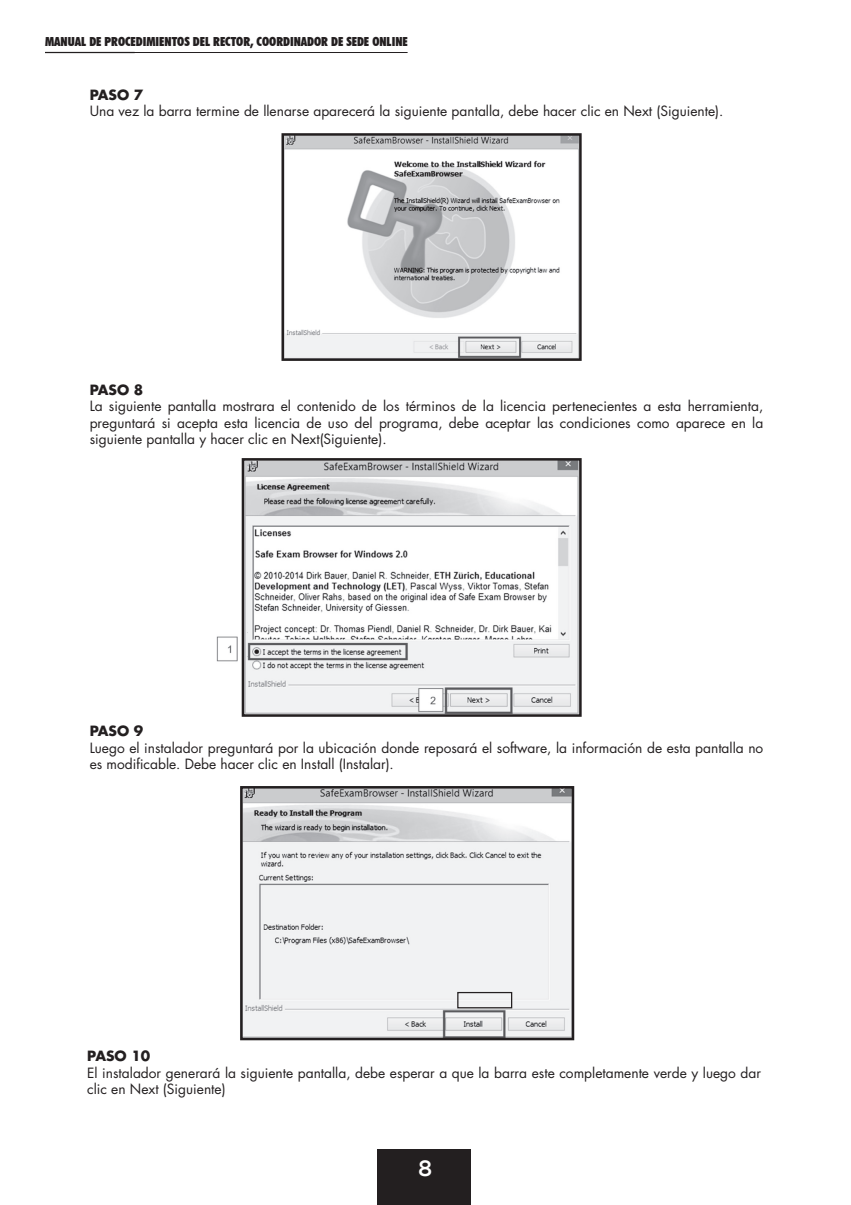
<style>
.page{position:relative;width:851px;height:1205px;background:#fff}
.page>*{position:absolute;margin:0;border:0;box-sizing:border-box;transform-origin:0 0}
.t1{font:500 22.5px "Gotham";color:#fff}
.t2{font:13.75px/16.5px "Futura Std";color:#231f20}
.t3{font:700 13.75px "Futura Std";color:#231f20}
.t4{font:900 condensed 12.5px "Futura BT";color:#231f20}
</style>
<div class="page">
<img style="left:243px;top:789px;width:328px;height:248px">
<img style="left:216px;top:459px;width:362px;height:256px">
<img style="left:284px;top:136px;width:294px;height:222px">
<div style="left:378px;top:1149px;width:93px;height:56px;background:#231f20"></div>
<div style="left:281px;top:133px;width:300px;height:228px;border:2px solid #231f20"></div>
<div style="left:242px;top:458px;width:339px;height:259px;border:2px solid #231f20"></div>
<div style="left:240px;top:786px;width:334px;height:254px;border:2px solid #231f20"></div>
<hr style="left:45px;top:52px;width:90px;height:1px;background:#231f20">
<hr style="left:129px;top:52px;width:278px;height:1px;background:#231f20">
<div style="left:457px;top:992px;width:55px;height:16px;border:1px solid #231f20"></div>
<p class="t4" style="left:45px;top:34px;width:364px">MANUAL DE PROCEDIMIENTOS DEL RECTOR, COORDINADOR DE SEDE ONLINE</p>
<p class="t3" style="left:90px;top:86px;width:55px">PASO 7</p>
<p class="t2" style="left:90px;top:103px;width:635px">Una vez la barra termine de llenarse aparecerá la siguiente pantalla, debe hacer clic en Next (Siguiente).</p>
<p class="t3" style="left:90px;top:381px;width:55px">PASO 8</p>
<p class="t2" style="left:90px;top:398px;width:675px;text-align:justify">La siguiente pantalla mostrara el contenido de los términos de la licencia pertenecientes a esta herramienta, preguntará si acepta esta licencia de uso del programa, debe aceptar las condiciones como aparece en la siguiente pantalla y hacer clic en Next(Siguiente).</p>
<p class="t3" style="left:90px;top:722px;width:55px">PASO 9</p>
<p class="t2" style="left:90px;top:739px;width:675px">Luego el instalador preguntará por la ubicación donde reposará el software, la información de esta pantalla no es modificable. Debe hacer clic en Install (Instalar).</p>
<p class="t3" style="left:87px;top:1047px;width:65px">PASO 10</p>
<p class="t2" style="left:87px;top:1065px;width:675px">El instalador generará la siguiente pantalla, debe esperar a que la barra este completamente verde y luego dar clic en Next (Siguiente)</p>
<h1 class="t1" style="left:418px;top:1155px;width:16px">8</h1>
</div>
